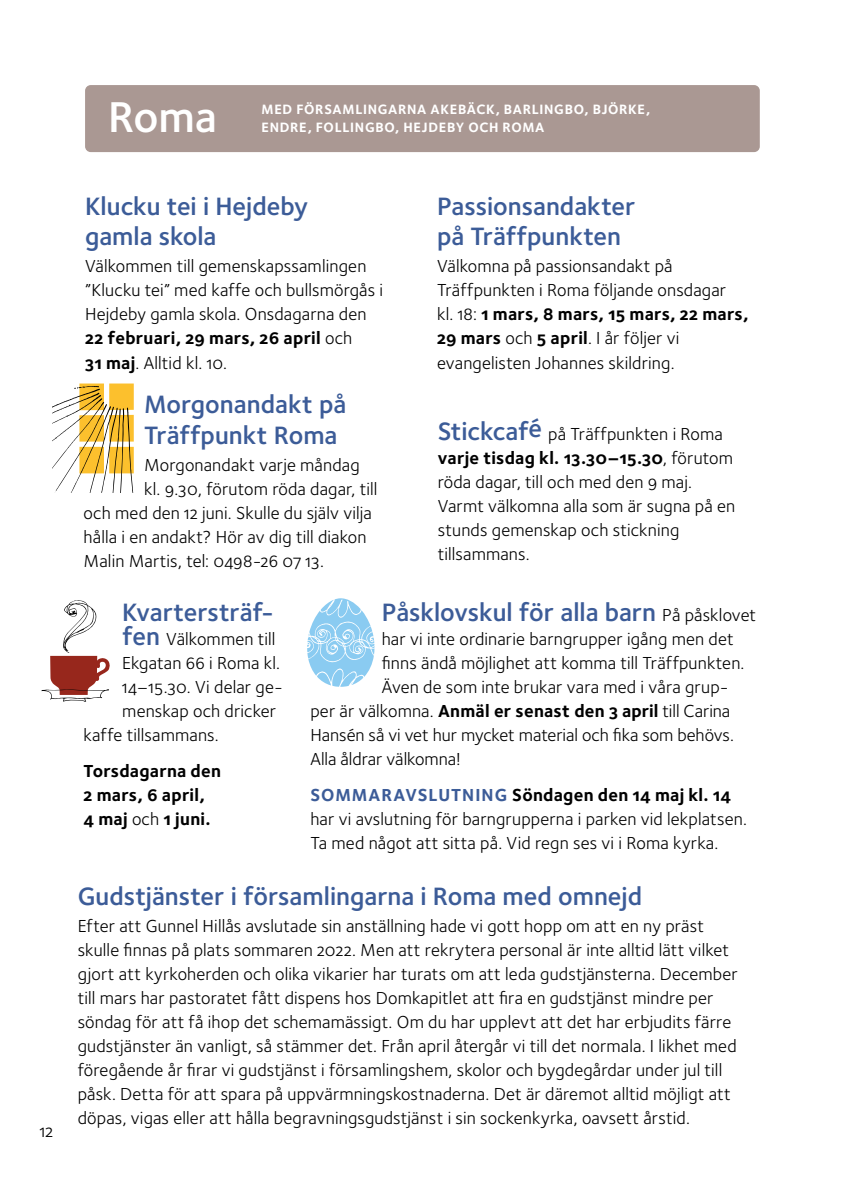
<style>
.page{position:relative;width:842px;height:1191px;background:#fff}
.page>*{position:absolute;margin:0;border:0;box-sizing:border-box;transform-origin:0 0}
.t1{font:600 44.6px "Foundry Sterling";color:#fff}
.t2{font:26px/30px "Foundry Sterling Demi OSF";color:#3c5c98}
.t3{font:18px/24px "Foundry Sterling Book OSF";letter-spacing:.01em;color:#000}
.t4{font:18px/24px "Foundry Sterling Bold OSF";letter-spacing:.015em;color:#000}
.t5{font:14px/18px "Foundry Sterling Bold OSF";letter-spacing:.05em;color:#fff}
.s1{font-family:"Foundry Sterling Book OSF"}
.s2{font-family:"Foundry Sterling Bold OSF"}
.s3{font-family:"Foundry Sterling Demi OSF";font-size:26px;color:#3c5c98}
.s4{font-family:"Foundry Sterling Book OSF";font-size:18px;color:#000}
.s5{color:#3c5c98}
</style>
<div class="page">
<div style="left:85px;top:85px;width:675px;height:67px;background:#aa9893;border-radius:6px"></div>
<svg style="left:52px;top:383px;width:82px;height:110px"></svg>
<svg style="left:307px;top:598px;width:67px;height:89px"></svg>
<svg style="left:41px;top:600px;width:69px;height:102px"></svg>
<p class="t3" style="left:40px;top:1118px;width:15px">12</p>
<h1 class="t1" style="left:108px;top:85px;width:110px">Roma</h1>
<p class="t5" style="left:262px;top:100px;width:390px">MED FÖRSAMLINGARNA AKEBÄCK, BARLINGBO, BJÖRKE,<br>ENDRE, FOLLINGBO, HEJDEBY OCH ROMA</p>
<h2 class="t2" style="left:85px;top:191px;width:225px">Klucku tei i Hejdeby gamla skola</h2>
<p class="t3" style="left:85px;top:254px;width:300px">Välkommen till gemenskapssamlingen ”Klucku tei” med kaffe och bullsmörgås i<br>Hejdeby gamla skola. Onsdagarna den</p>
<p class="t4" style="left:85px;top:326px;width:269px">22 februari, 29 mars, 26 april <span class="s1">och</span></p>
<p class="t3" style="left:85px;top:350px;width:144px"><span class="s2">31 maj</span>. Alltid kl. 10.</p>
<h2 class="t2" style="left:144px;top:389px;width:204px">Morgonandakt på<br>Träffpunkt Roma</h2>
<p class="t3" style="left:144px;top:452px;width:217px">Morgonandakt varje måndag</p>
<p class="t3" style="left:144px;top:476px;width:235px">kl. 9.30, förutom röda dagar, till</p>
<p class="t3" style="left:84px;top:500px;width:290px">och med den 12 juni. Skulle du själv vilja</p>
<p class="t3" style="left:84px;top:524px;width:284px">hålla i en andakt? Hör av dig till diakon</p>
<p class="t3" style="left:84px;top:548px;width:242px">Malin Martis, tel: 0498-26 07 13.</p>
<h2 class="t2" style="left:437px;top:191px;width:200px">Passionsandakter på Träffpunkten</h2>
<p class="t3" style="left:437px;top:254px;width:291px">Välkomna på passionsandakt på<br>Träffpunkten i Roma följande onsdagar</p>
<p class="t4" style="left:437px;top:302px;width:313px"><span class="s1">kl. 18:</span> 1 mars, 8 mars, 15 mars, 22 mars,</p>
<p class="t3" style="left:437px;top:326px;width:244px"><span class="s2">29 mars</span> och <span class="s2">5 april</span>. I år följer vi evangelisten Johannes skildring.</p>
<p class="t3" style="left:438px;top:421px;width:287px"><span class="s3">Stickcaf</span><sup>é</sup> på Träffpunkten i Roma</p>
<p class="t4" style="left:438px;top:445px;width:297px">varje tisdag kl. 13.30–15.30<span class="s1">, förutom</span></p>
<p class="t3" style="left:438px;top:469px;width:299px">röda dagar, till och med den 9 maj.<br>Varmt välkomna alla som är sugna på en stunds gemenskap och stickning tillsammans.</p>
<h2 class="t2" style="left:122px;top:596px;width:153px">Kvartersträf-</h2>
<p class="t3" style="left:122px;top:626px;width:155px"><span class="s3">fen</span> Välkommen till</p>
<p class="t3" style="left:122px;top:650px;width:159px">Ekgatan 66 i Roma kl.</p>
<p class="t3" style="left:122px;top:674px;width:162px">14–15.30. Vi delar ge-</p>
<p class="t3" style="left:122px;top:698px;width:155px">menskap och dricker</p>
<p class="t3" style="left:84px;top:722px;width:137px">kaffe tillsammans.</p>
<p class="t4" style="left:84px;top:758px;width:139px">Torsdagarna den<br>2 mars, 6 april,<br>4 maj <span class="s1">och</span> 1 juni.</p>
<h2 class="t2" style="left:382px;top:596px;width:376px">Påsklovskul för alla barn <span class="s4">På påsklovet</span></h2>
<p class="t3" style="left:382px;top:626px;width:353px">har vi inte ordinarie barngrupper igång men det</p>
<p class="t3" style="left:382px;top:650px;width:364px">finns ändå möjlighet att komma till Träffpunkten.</p>
<p class="t3" style="left:382px;top:674px;width:348px">Även de som inte brukar vara med i våra grup-</p>
<p class="t3" style="left:310px;top:698px;width:421px">per är välkomna. <span class="s2">Anmäl er senast den 3 april</span> till Carina</p>
<p class="t3" style="left:310px;top:722px;width:425px">Hansén så vi vet hur mycket material och fika som behövs.</p>
<p class="t3" style="left:310px;top:746px;width:152px">Alla åldrar välkomna!</p>
<p class="t4" style="left:310px;top:782px;width:422px"><span class="s5">SOMMARAVSLUTNING</span> Söndagen den 14 maj kl. 14</p>
<p class="t3" style="left:310px;top:806px;width:438px">har vi avslutning för barngrupperna i parken vid lekplatsen.<br>Ta med något att sitta på. Vid regn ses vi i Roma kyrka.</p>
<h2 class="t2" style="left:78px;top:880px;width:566px">Gudstjänster i församlingarna i Roma med omnejd</h2>
<p class="t3" style="left:78px;top:913px;width:662px">Efter att Gunnel Hillås avslutade sin anställning hade vi gott hopp om att en ny präst skulle finnas på plats sommaren 2022. Men att rekrytera personal är inte alltid lätt vilket gjort att kyrkoherden och olika vikarier har turats om att leda gudstjänsterna. December till mars har pastoratet fått dispens hos Domkapitlet att fira en gudstjänst mindre per söndag för att få ihop det schemamässigt. Om du har upplevt att det har erbjudits färre gudstjänster än vanligt, så stämmer det. Från april återgår vi till det normala. I likhet med föregående år firar vi gudstjänst i församlingshem, skolor och bygdegårdar under jul till påsk. Detta för att spara på uppvärmningskostnaderna. Det är däremot alltid möjligt att döpas, vigas eller att hålla begravningsgudstjänst i sin sockenkyrka, oavsett årstid.</p>
</div>
